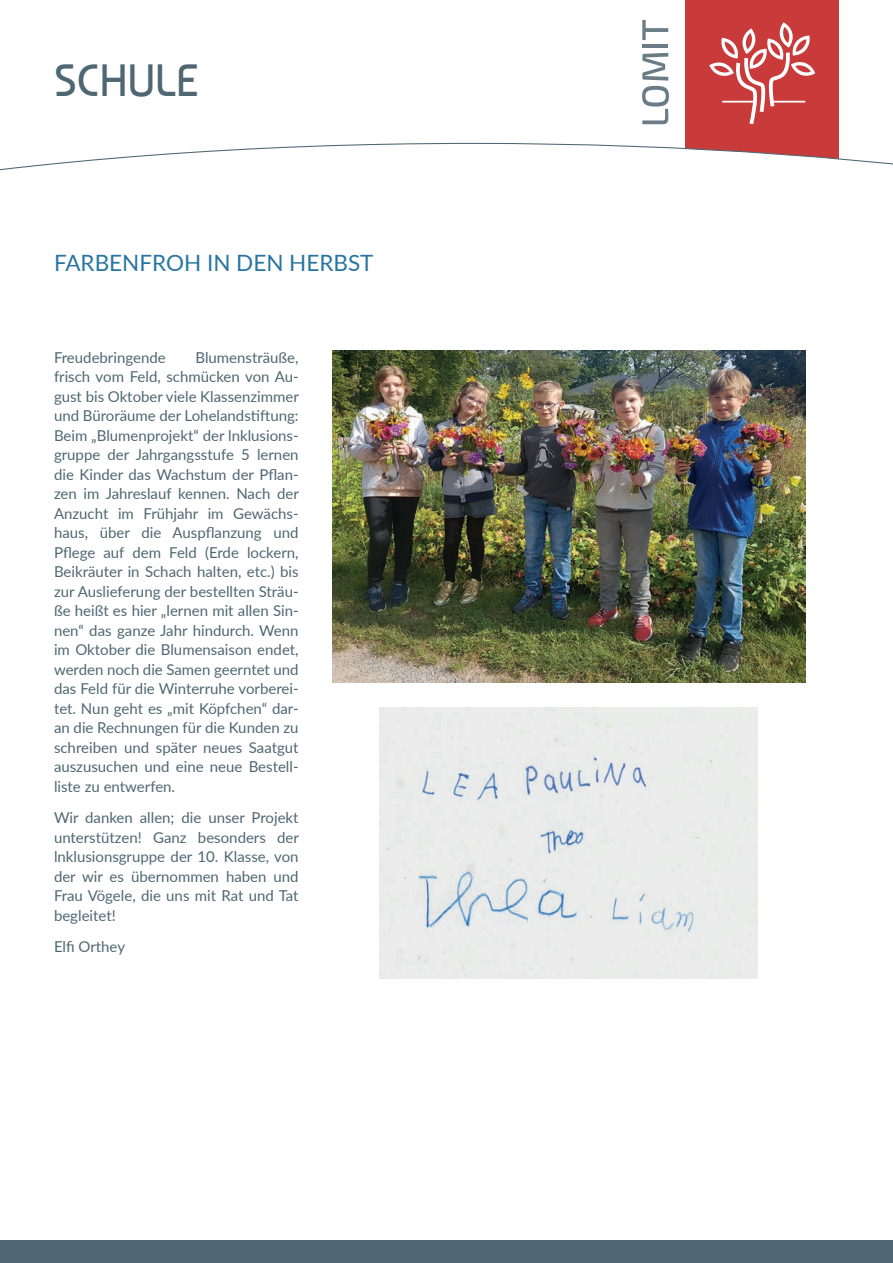
<style>
.page{position:relative;width:893px;height:1263px;background:#fff}
.page>*{position:absolute;margin:0;border:0;box-sizing:border-box;transform-origin:0 0}
.t1{font:45px "Baumans";letter-spacing:-.01em;color:#4f6772}
.t2{font:22.5px "Lato";color:#2875a1}
.t3{font:15px/19.5px "Lato";color:#4f6772;text-align:justify}
</style>
<div class="page">
<div style="left:0;top:1241px;width:893px;height:22px;background:#4f6772"></div>
<div style="left:685px;top:0;width:154px;height:169px;background:#c93a3b"></div>
<svg style="left:642px;top:53px;width:27px;height:71px"></svg>
<hr style="left:642px;top:44px;width:26px;height:3px;background:#6a7c85">
<svg style="left:642px;top:20px;width:26px;height:20px"></svg>
<svg style="left:0;top:142px;width:893px;height:29px"></svg>
<svg style="left:709px;top:22px;width:106px;height:102px"></svg>
<hr style="left:722px;top:101px;width:33px;height:2px;background:#fff">
<hr style="left:773px;top:101px;width:32px;height:2px;background:#fff">
<img style="left:332px;top:351px;width:473px;height:331px">
<img style="left:380px;top:708px;width:378px;height:270px">
<h1 class="t1" style="left:54px;top:54px;width:147px">SCHULE</h1>
<h2 class="t2" style="left:54px;top:247px;width:321px">FARBENFROH IN DEN HERBST</h2>
<p class="t3" style="left:54px;top:347px;width:246px;text-indent:141px">Blumensträuße, frisch vom Feld, schmücken von Au&shy;gust bis Oktober viele Klassenzimmer und Büroräume der Lohelandstiftung:<br>Beim „Blumenprojekt“ der lnklusions&shy;gruppe der Jahrgangsstufe 5 lernen die Kinder das Wachstum der Pflan&shy;zen im Jahreslauf kennen. Nach der Anzucht im Frühjahr im Gewächs&shy;haus, über die Auspflanzung und Pflege auf dem Feld (Erde lockern, Beikräuter in Schach halten, etc.) bis zur Auslieferung der bestellten Sträu&shy;ße heißt es hier „lernen mit allen Sin&shy;nen“ das ganze Jahr hindurch. Wenn im Oktober die Blumensaison endet, werden noch die Samen geerntet und das Feld für die Winterruhe vorberei&shy;tet. Nun geht es „mit Köpfchen“ dar&shy;an die Rechnungen für die Kunden zu schreiben und später neues Saatgut auszusuchen und eine neue Bestell&shy;liste zu entwerfen.</p>
<p class="t3" style="left:54px;top:808px;width:246px">Wir danken allen; die unser Projekt unterstützen! Ganz besonders der lnklusionsgruppe der 10. Klasse, von der wir es übernommen haben und Frau Vögele, die uns mit Rat und Tat begleitet!</p>
<p class="t3" style="left:54px;top:937px;width:73px">Elfi Orthey</p>
<p class="t3" style="left:54px;top:347px;width:113px">Freudebringende</p>
</div>
